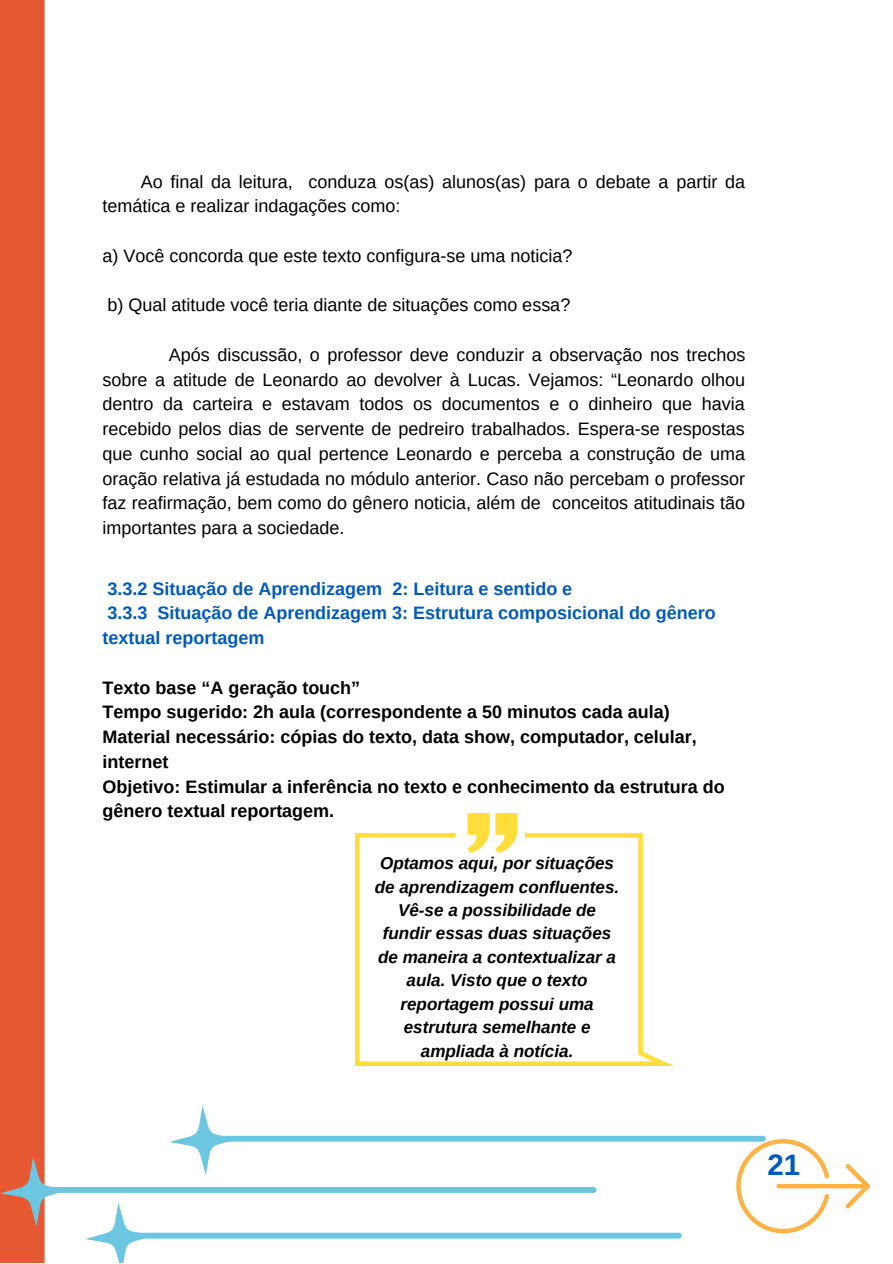
<style>
.page{position:relative;width:893px;height:1264px;background:#fff}
.page>*{position:absolute;margin:0;border:0;box-sizing:border-box;transform-origin:0 0}
.t1{font:700 29.55px "Arimo";color:#015abb}
.t2{font:18px/24.8px "Arimo";color:#000}
.t3{font:700 18px/24.8px "Arimo";color:#000}
.t4{font:700 18px/24.8px "Arimo";color:#015abb}
.t5{font:italic 700 17.1px/23.4px "Arimo";color:#000;text-align:center}
</style>
<div class="page">
<img style="left:355px;top:813px;width:317px;height:252px">
<svg style="left:845px;top:1164px;width:25px;height:44px"></svg>
<div style="left:776px;top:1183px;width:93px;height:5px;background:#f9b347;border-radius:2px"></div>
<svg style="left:736px;top:1138px;width:93px;height:95px"></svg>
<div style="left:0;top:0;width:44px;height:1262px;background:#e55832"></div>
<div style="left:36px;top:1186px;width:560px;height:6px;background:#6cc6e1;border-radius:3px"></div>
<svg style="left:0;top:1156px;width:70px;height:70px"></svg>
<div style="left:121px;top:1232px;width:560px;height:6px;background:#6cc6e1;border-radius:3px"></div>
<svg style="left:85px;top:1202px;width:70px;height:60px"></svg>
<div style="left:205px;top:1135px;width:560px;height:6px;background:#6cc6e1;border-radius:3px"></div>
<svg style="left:169px;top:1105px;width:70px;height:70px"></svg>
<p class="t2" style="left:102px;top:169px;width:644px;text-indent:38px">Ao final da leitura, conduza os(as) alunos(as) para o debate a partir da temática e realizar indagações como:</p>
<p class="t2" style="left:102px;top:243px;width:471px">a) Você concorda que este texto configura-se uma noticia?</p>
<p class="t2" style="left:107px;top:293px;width:464px">b) Qual atitude você teria diante de situações como essa?</p>
<p class="t2" style="left:102px;top:342px;width:644px;text-align:justify;text-indent:66px">Após discussão, o professor deve conduzir a observação nos trechos sobre a atitude de Leonardo ao devolver à Lucas. Vejamos: “Leonardo olhou dentro da carteira e estavam todos os documentos e o dinheiro que havia recebido pelos dias de servente de pedreiro trabalhados. Espera-se respostas que cunho social ao qual pertence Leonardo e perceba a construção de uma oração relativa já estudada no módulo anterior. Caso não percebam o professor faz reafirmação, bem como do gênero noticia, além de conceitos atitudinais tão importantes para a sociedade.</p>
<p class="t4" style="left:107px;top:576px;width:466px">3.3.2 Situação de Aprendizagem 2: Leitura e sentido e</p>
<p class="t4" style="left:102px;top:600px;width:615px">3.3.3 Situação de Aprendizagem 3: Estrutura composicional do gênero textual reportagem</p>
<p class="t3" style="left:102px;top:675px;width:259px">Texto base “A geração touch”</p>
<p class="t3" style="left:102px;top:699px;width:569px">Tempo sugerido: 2h aula (correspondente a 50 minutos cada aula)</p>
<p class="t3" style="left:102px;top:724px;width:596px">Material necessário: cópias do texto, data show, computador, celular, internet</p>
<p class="t3" style="left:102px;top:774px;width:623px">Objetivo: Estimular a inferência no texto e conhecimento da estrutura do gênero textual reportagem.</p>
<p class="t5" style="left:375px;top:851px;width:246px">Optamos aqui, por situações de aprendizagem confluentes.<br>Vê-se a possibilidade de fundir essas duas situações de maneira a contextualizar a aula. Visto que o texto reportagem possui uma estrutura semelhante e ampliada à notícia.</p>
<p class="t1" style="left:767px;top:1148px;width:34px">21</p>
</div>
